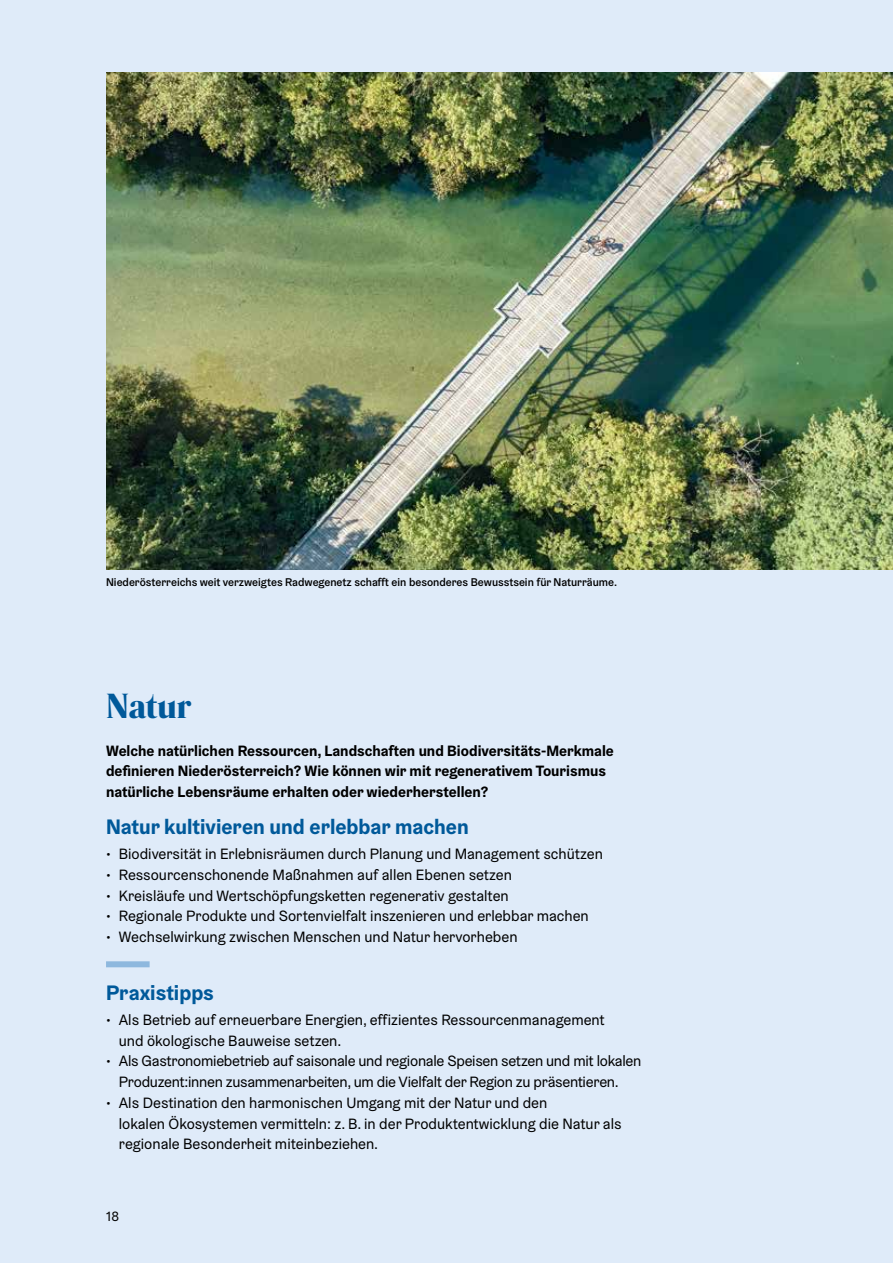
<style>
.page{position:relative;width:893px;height:1263px;background:#dfebf9}
.page>*{position:absolute;margin:0;border:0;box-sizing:border-box;transform-origin:0 0}
.t1{font:900 33px "Rando Display";letter-spacing:-.005em;color:#00599a}
.t2{font:700 21px "Graebenbach";color:#00599a}
.t3{font:15px/20.7px "Graebenbach";color:#000}
.t4{font:700 15px/20.7px "Graebenbach";color:#000}
.t5{font:15px/20.7px "Graebenbach";letter-spacing:-.02em;color:#000}
.t6{font:13.5px "Graebenbach";color:#000}
.t7{font:500 11.25px "Graebenbach";color:#000}
</style>
<div class="page">
<img style="left:106px;top:72px;width:787px;height:497px">
<div style="left:106px;top:961px;width:44px;height:6px;background:#8eb8de"></div>
<p class="t7" style="left:106px;top:575px;width:513px">Niederösterreichs weit verzweigtes Radwegenetz schafft ein besonderes Bewusstsein für Naturräume.</p>
<h1 class="t1" style="left:106px;top:682px;width:87px">Natur</h1>
<p class="t4" style="left:106px;top:740px;width:509px">Welche natürlichen Ressourcen, Landschaften und Biodiversitäts-Merkmale definieren Niederösterreich? Wie können wir mit regenerativem Tourismus natürliche Lebensräume erhalten oder wiederherstellen?</p>
<h2 class="t2" style="left:106px;top:813px;width:364px">Natur kultivieren und erlebbar machen</h2>
<p class="t3" style="left:106px;top:843px;width:498px">• Biodiversität in Erlebnisräumen durch Planung und Management schützen</p>
<p class="t3" style="left:106px;top:864px;width:407px">• Ressourcenschonende Maßnahmen auf allen Ebenen setzen</p>
<p class="t3" style="left:106px;top:885px;width:404px">• Kreisläufe und Wertschöpfungsketten regenerativ gestalten</p>
<p class="t3" style="left:106px;top:906px;width:484px">• Regionale Produkte und Sortenvielfalt inszenieren und erlebbar machen</p>
<p class="t3" style="left:106px;top:926px;width:413px">• Wechselwirkung zwischen Menschen und Natur hervorheben</p>
<h2 class="t2" style="left:106px;top:979px;width:109px">Praxistipps</h2>
<p class="t3" style="left:119px;top:1009px;width:487px;text-indent:-13px">• Als Betrieb auf erneuerbare Energien, effizientes Ressourcenmanagement und ökologische Bauweise setzen.</p>
<p class="t5" style="left:119px;top:1051px;width:524px;text-indent:-13px">• Als Gastronomiebetrieb auf saisonale und regionale Speisen setzen und mit lokalen<br>Produzent:innen zusammenarbeiten, um die Vielfalt der Region zu präsentieren.</p>
<p class="t3" style="left:119px;top:1092px;width:504px;text-indent:-13px">• Als Destination den harmonischen Umgang mit der Natur und den<br>lokalen Ökosystemen vermitteln: z. B. in der Produktentwicklung die Natur als regionale Besonderheit miteinbeziehen.</p>
<p class="t6" style="left:106px;top:1208px;width:15px">18</p>
</div>
